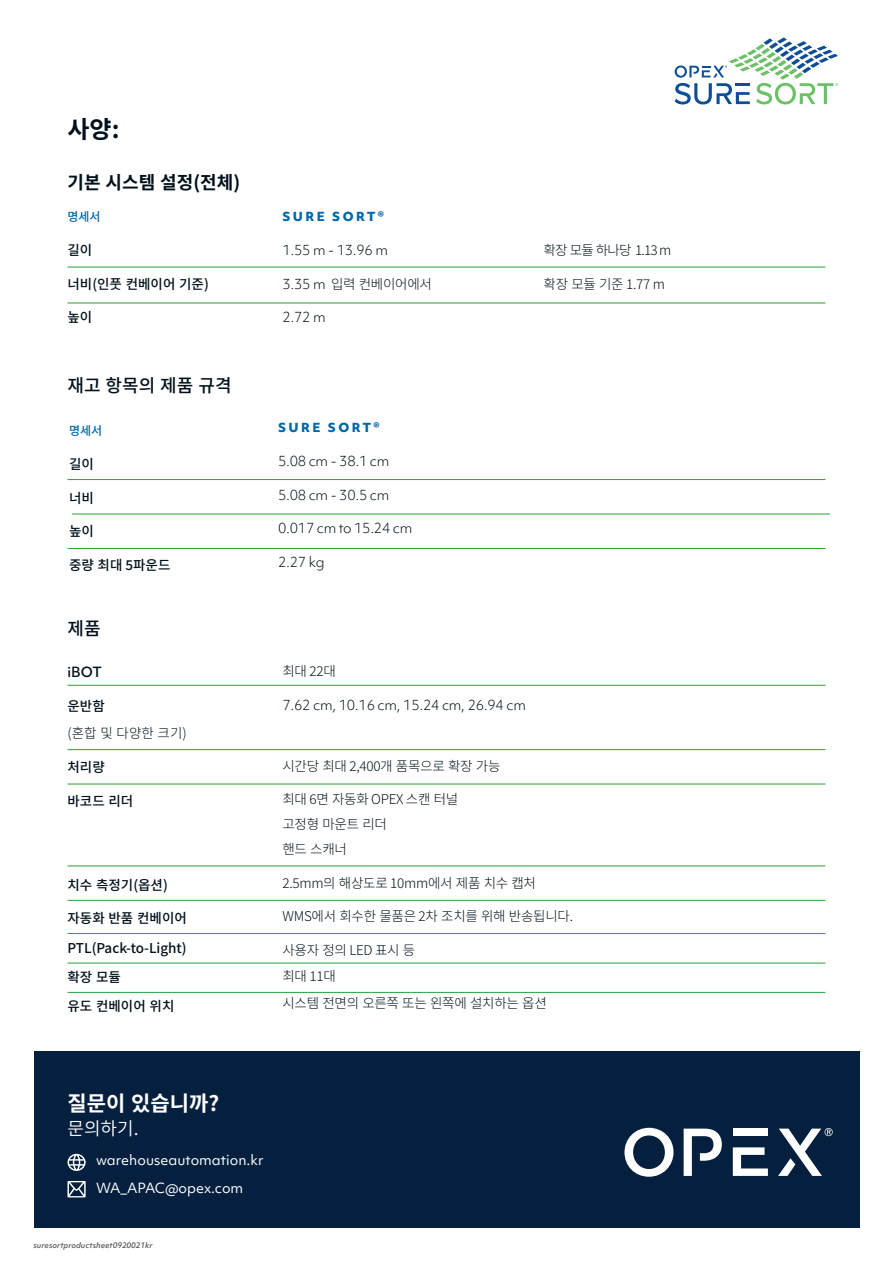
<style>
.page{position:relative;width:893px;height:1263px;background:#fff}
.page>*{position:absolute;margin:0;border:0;box-sizing:border-box;transform-origin:0 0}
.H2-Header{font:700 24px "Source Han Sans";color:#01111b}
.t1{font:700 21px "Source Han Sans";color:#fff}
.H3-Subheader{font:500 18px "Source Han Sans";color:#01111b}
.H3-Subheader-2{font:700 18px "Source Han Sans";color:#01111b}
.t2{font:18px "Source Han Sans";color:#fff}
.t3{font:300 13.5px/27px "Source Han Sans";letter-spacing:-.02em;color:#01111b}
.t4{font:300 13.5px "Objektiv Mk 1";letter-spacing:-.02em;color:#01111b}
.t5{font:500 13.5px "Source Han Sans";color:#01111b}
.t6{font:13.5px "Objektiv Mk 1";color:#fff}
.H5-Blue{font:500 13.5px "Objektiv Mk 1";color:#01111b}
.H5-Blue-2{font:800 12px "Objektiv Mk 1";letter-spacing:.2em;color:#0067a8}
.H5-Blue-3{font:500 12px "Source Han Sans";color:#0067a8}
.t7{font:italic 500 7.5px "Objektiv Mk 1";color:#231f20}
.s1{font-weight:500}
.s2{font-family:"Objektiv Mk 1"}
</style>
<div class="page">
<div style="left:34px;top:1051px;width:825px;height:177px;background:#05203f"></div>
<svg style="left:68px;top:1181px;width:18px;height:16px"></svg>
<svg style="left:67px;top:1154px;width:19px;height:17px"></svg>
<hr style="left:68px;top:267px;width:757px;height:1px;background:#2ca139">
<hr style="left:68px;top:303px;width:757px;height:1px;background:#2ca139">
<hr style="left:68px;top:479px;width:757px;height:1px;background:#2ca139">
<hr style="left:68px;top:548px;width:757px;height:1px;background:#2ca139">
<hr style="left:72px;top:514px;width:758px;height:1px;background:#2ca139">
<hr style="left:68px;top:685px;width:757px;height:1px;background:#2ca139">
<hr style="left:68px;top:865px;width:757px;height:1px;background:#2ca139">
<hr style="left:68px;top:749px;width:757px;height:1px;background:#2ca139">
<hr style="left:68px;top:900px;width:757px;height:1px;background:#2ca139">
<hr style="left:68px;top:784px;width:757px;height:1px;background:#2ca139">
<hr style="left:68px;top:933px;width:757px;height:1px;background:#2ca139">
<hr style="left:68px;top:963px;width:757px;height:1px;background:#2ca139">
<hr style="left:68px;top:992px;width:757px;height:1px;background:#2ca139">
<svg style="left:624px;top:1128px;width:49px;height:49px"></svg>
<svg style="left:733px;top:1147px;width:35px;height:29px"></svg>
<div style="left:733px;top:1128px;width:35px;height:8px;background:#fff"></div>
<svg style="left:684px;top:1128px;width:38px;height:48px"></svg>
<svg style="left:778px;top:1128px;width:55px;height:48px"></svg>
<svg style="left:675px;top:37px;width:163px;height:67px"></svg>
<p class="H2-Header" style="left:68px;top:116px;width:53px">사양:</p>
<p class="H3-Subheader-2" style="left:67px;top:172px;width:174px">기본 시스템 설정(전체)</p>
<p class="H5-Blue-3" style="left:68px;top:210px;width:35px">명세서</p>
<p class="t5" style="left:68px;top:242px;width:26px">길이</p>
<p class="t5" style="left:68px;top:276px;width:143px">너비(인풋 컨베이어 기준)</p>
<p class="t5" style="left:68px;top:310px;width:26px">높이</p>
<p class="H3-Subheader" style="left:67px;top:375px;width:166px">재고 항목의 제품 규격</p>
<p class="H5-Blue-3" style="left:69px;top:424px;width:35px">명세서</p>
<p class="t5" style="left:69px;top:456px;width:26px">길이</p>
<p class="t5" style="left:69px;top:490px;width:26px">너비</p>
<p class="t5" style="left:69px;top:524px;width:26px">높이</p>
<p class="t5" style="left:69px;top:558px;width:103px">중량 최대 5파운드</p>
<p class="H3-Subheader" style="left:68px;top:618px;width:35px">제품</p>
<p class="H5-Blue" style="left:68px;top:663px;width:36px">iBOT</p>
<p class="t3" style="left:68px;top:693px;width:121px"><span class="s1">운반함<br></span>(혼합 및 다양한 크기)</p>
<p class="t5" style="left:68px;top:759px;width:39px">처리량</p>
<p class="t5" style="left:68px;top:793px;width:67px">바코드 리더</p>
<p class="t5" style="left:68px;top:877px;width:102px">치수 측정기(옵션)</p>
<p class="t5" style="left:68px;top:911px;width:121px">자동화 반품 컨베이어</p>
<p class="t5" style="left:68px;top:940px;width:121px">PTL(Pack-to-Light)</p>
<p class="t5" style="left:68px;top:969px;width:55px">확장 모듈</p>
<p class="t5" style="left:68px;top:998px;width:108px">유도 컨베이어 위치</p>
<p class="H5-Blue-2" style="left:282px;top:208px;width:103px">SURE SORT®</p>
<p class="t4" style="left:282px;top:241px;width:107px">1.55 m - 13.96 m</p>
<p class="t3" style="left:282px;top:270px;width:151px"><span class="s2">3.35 m</span> 입력 컨베이어에서</p>
<p class="t4" style="left:282px;top:308px;width:45px">2.72 m</p>
<p class="t3" style="left:543px;top:237px;width:129px">확장 모듈 하나당 1.13 m</p>
<p class="t3" style="left:543px;top:270px;width:123px">확장 모듈 기준 1.77 m</p>
<p class="H5-Blue-2" style="left:278px;top:419px;width:103px">SURE SORT®</p>
<p class="t4" style="left:278px;top:452px;width:113px">5.08 cm - 38.1 cm</p>
<p class="t4" style="left:278px;top:485px;width:113px">5.08 cm - 30.5 cm</p>
<p class="t4" style="left:278px;top:519px;width:136px">0.017 cm to 15.24 cm</p>
<p class="t4" style="left:278px;top:553px;width:48px">2.27 kg</p>
<p class="t3" style="left:282px;top:658px;width:55px">최대 22대</p>
<p class="t4" style="left:282px;top:695px;width:245px">7.62 cm, 10.16 cm, 15.24 cm, 26.94 cm</p>
<p class="t3" style="left:282px;top:752px;width:220px">시간당 최대 2,400개 품목으로 확장 가능</p>
<p class="t3" style="left:282px;top:786px;width:177px">최대 6면 자동화 OPEX 스캔 터널</p>
<p class="t3" style="left:282px;top:811px;width:106px">고정형 마운트 리더</p>
<p class="t3" style="left:282px;top:836px;width:66px">핸드 스캐너</p>
<p class="t3" style="left:282px;top:869px;width:255px">2.5mm의 해상도로 10mm에서 제품 치수 캡처</p>
<p class="t3" style="left:282px;top:903px;width:292px">WMS에서 회수한 물품은 2차 조치를 위해 반송됩니다.</p>
<p class="t3" style="left:282px;top:937px;width:134px">사용자 정의 LED 표시 등</p>
<p class="t3" style="left:282px;top:963px;width:55px">최대 11대</p>
<p class="t3" style="left:282px;top:989px;width:266px">시스템 전면의 오른쪽 또는 왼쪽에 설치하는 옵션</p>
<p class="t1" style="left:67px;top:1091px;width:153px">질문이 있습니까?</p>
<p class="t2" style="left:67px;top:1118px;width:73px">문의하기.</p>
<p class="t6" style="left:96px;top:1150px;width:169px">warehouseautomation.kr</p>
<p class="t6" style="left:96px;top:1179px;width:149px">WA_APAC@opex.com</p>
<p class="t7" style="left:33px;top:1240px;width:121px">suresortproductsheet0920021kr</p>
</div>
